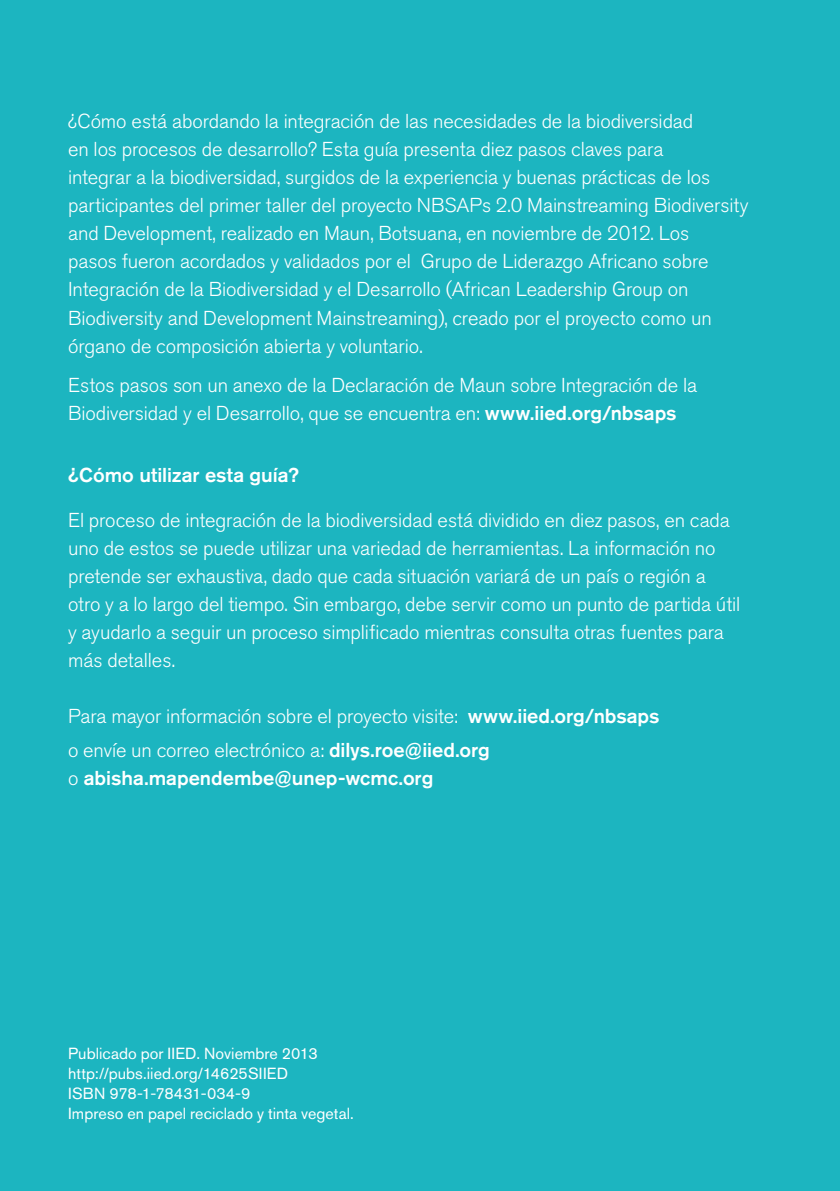
<style>
.page{position:relative;width:840px;height:1191px;background:#fff}
.page>*{position:absolute;margin:0;border:0;box-sizing:border-box;transform-origin:0 0}
.t1{font:300 20px/28px "Akzidenz Grotesk BE";letter-spacing:-.005em;color:#fff}
.t2{font:500 20px "Akzidenz Grotesk BE";color:#fff}
.t3{font:16px/20px "Akzidenz Grotesk BE";letter-spacing:.005em;color:#fff}
.s1{font-weight:500}
.s2{font-weight:300}
</style>
<div class="page">
<div style="left:0;top:0;width:839px;height:1191px;background:#1cb5c0"></div>
<p class="t1" style="left:68px;top:108px;width:681px">¿Cómo está abordando la integración de las necesidades de la biodiversidad<br>en los procesos de desarrollo? Esta guía presenta diez pasos claves para<br>integrar a la biodiversidad, surgidos de la experiencia y buenas prácticas de los participantes del primer taller del proyecto NBSAPs 2.0 Mainstreaming Biodiversity and Development, realizado en Maun, Botsuana, en noviembre de 2012. Los<br>pasos fueron acordados y validados por el Grupo de Liderazgo Africano sobre Integración de la Biodiversidad y el Desarrollo (African Leadership Group on Biodiversity and Development Mainstreaming), creado por el proyecto como un órgano de composición abierta y voluntario.</p>
<p class="t1" style="left:68px;top:371px;width:630px">Estos pasos son un anexo de la Declaración de Maun sobre Integración de la<br>Biodiversidad y el Desarrollo, que se encuentra en: <span class="s1">www.iied.org/nbsaps</span></p>
<p class="t2" style="left:68px;top:462px;width:232px">¿Cómo utilizar esta guía?</p>
<p class="t1" style="left:68px;top:506px;width:673px">El proceso de integración de la biodiversidad está dividido en diez pasos, en cada uno de estos se puede utilizar una variedad de herramientas. La información no pretende ser exhaustiva, dado que cada situación variará de un país o región a otro y a lo largo del tiempo. Sin embargo, debe servir como un punto de partida útil y ayudarlo a seguir un proceso simplificado mientras consulta otras fuentes para más detalles.</p>
<p class="t1" style="left:68px;top:700px;width:592px;line-height:33.6px">Para mayor información sobre el proyecto visite: <span class="s1">www.iied.org/nbsaps </span>o envíe un correo electrónico a: <span class="s1">dilys.roe@iied.org</span></p>
<p class="t2" style="left:68px;top:765px;width:366px"><span class="s2">o</span> abisha.mapendembe@unep-wcmc.org</p>
<p class="t3" style="left:68px;top:1043px;width:287px">Publicado por IIED. Noviembre 2013 http://pubs.iied.org/14625SIIED<br>ISBN 978-1-78431-034-9<br>Impreso en papel reciclado y tinta vegetal.</p>
</div>
